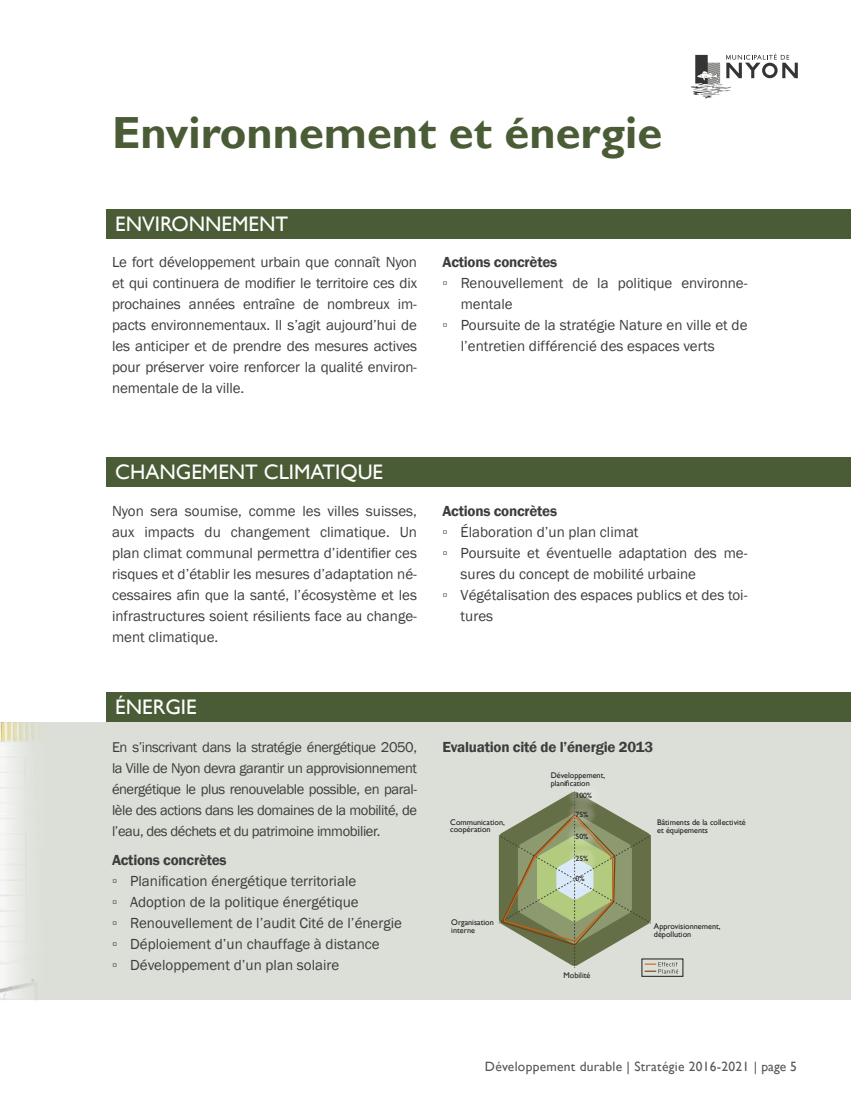
<style>
.page{position:relative;width:851px;height:1106px;background:#fff}
.page>*{position:absolute;margin:0;border:0;box-sizing:border-box;transform-origin:0 0}
.t1{font:700 45px "Gill Sans";color:#4a5c35}
.t2{font:21px "Gill Sans";color:#fff}
.t3{font:15px/21px "Franklin Gothic";color:#3d3d3c;text-align:justify}
.t4{font:600 15px "Franklin Gothic";letter-spacing:-.015em;color:#3d3d3c}
.t5{font:14.55px/21px "Franklin Gothic";letter-spacing:-.03em;color:#3d3d3c;text-align:justify}
.t6{font:13.5px "Gill Sans";letter-spacing:.02em;color:#575756}
.t7{font:8.1px/7.5px "Gill Sans";color:#1d1d1b}
.t8{font:7.65px "Gill Sans";color:#1d1d1b}
</style>
<div class="page">
<svg style="left:691px;top:54px;width:106px;height:44px"></svg>
<div style="left:0;top:722px;width:850px;height:277px;background:#dbdfd7"></div>
<img style="left:0;top:722px;width:54px;height:278px">
<div style="left:107px;top:209px;width:743px;height:30px;background:#4a5c35"></div>
<div style="left:107px;top:692px;width:743px;height:30px;background:#4a5c35"></div>
<div style="left:107px;top:457px;width:743px;height:30px;background:#4a5c35"></div>
<svg style="left:499px;top:796px;width:179px;height:177px"></svg>
<img style="left:565px;top:795px;width:37px;height:14px">
<img style="left:567px;top:791px;width:34px;height:11px">
<img style="left:565px;top:799px;width:33px;height:23px">
<img style="left:567px;top:802px;width:34px;height:22px">
<img style="left:565px;top:822px;width:33px;height:22px">
<img style="left:567px;top:824px;width:34px;height:22px">
<img style="left:565px;top:844px;width:33px;height:20px">
<img style="left:567px;top:846px;width:34px;height:20px">
<img style="left:564px;top:864px;width:33px;height:28px">
<img style="left:567px;top:866px;width:34px;height:26px">
<h1 class="t1" style="left:112px;top:106px;width:551px">Environnement et énergie</h1>
<h2 class="t2" style="left:115px;top:212px;width:174px">ENVIRONNEMENT</h2>
<p class="t3" style="left:112px;top:252px;width:306px">Le fort développement urbain que connaît Nyon et qui continuera de modifier le territoire ces dix prochaines années entraîne de nombreux im&shy;pacts environnementaux. Il s’agit aujourd’hui de les anticiper et de prendre des mesures actives pour préserver voire renforcer la qualité environ&shy;nementale de la ville.</p>
<p class="t4" style="left:442px;top:253px;width:116px">Actions concrètes</p>
<p class="t3" style="left:442px;top:273px;width:306px">▫ Renouvellement de la politique environne-</p>
<p class="t3" style="left:460px;top:294px;width:53px">mentale</p>
<p class="t3" style="left:442px;top:315px;width:306px">▫ Poursuite de la stratégie Nature en ville et de</p>
<p class="t3" style="left:460px;top:336px;width:255px">l’entretien différencié des espaces verts</p>
<h2 class="t2" style="left:115px;top:460px;width:269px">CHANGEMENT CLIMATIQUE</h2>
<p class="t3" style="left:112px;top:501px;width:306px">Nyon sera soumise, comme les villes suisses, aux impacts du changement climatique. Un plan climat communal permettra d’identifier ces risques et d’établir les mesures d’adaptation né&shy;cessaires afin que la santé, l’écosystème et les infrastructures soient résilients face au change&shy;ment climatique.</p>
<p class="t4" style="left:442px;top:502px;width:116px">Actions concrètes</p>
<p class="t3" style="left:442px;top:522px;width:197px">▫ Élaboration d’un plan climat</p>
<p class="t3" style="left:442px;top:543px;width:306px">▫ Poursuite et éventuelle adaptation des me-</p>
<p class="t3" style="left:460px;top:564px;width:237px">sures du concept de mobilité urbaine</p>
<p class="t3" style="left:442px;top:585px;width:306px">▫ Végétalisation des espaces publics et des toi-</p>
<p class="t3" style="left:460px;top:606px;width:34px">tures</p>
<h2 class="t2" style="left:115px;top:695px;width:83px">ÉNERGIE</h2>
<p class="t5" style="left:112px;top:736px;width:306px">En s’inscrivant dans la stratégie énergétique 2050, la Ville de Nyon devra garantir un approvisionnement énergétique le plus renouvelable possible, en paral&shy;lèle des actions dans les domaines de la mobilité, de l’eau, des déchets et du patrimoine immobilier.</p>
<p class="t4" style="left:112px;top:851px;width:116px">Actions concrètes</p>
<p class="t3" style="left:112px;top:871px;width:291px;text-align:left">▫ Planification énergétique territoriale<br>▫ Adoption de la politique énergétique<br>▫ Renouvellement de l’audit Cité de l’énergie ▫ Déploiement d’un chauffage à distance<br>▫ Développement d’un plan solaire</p>
<p class="t4" style="left:442px;top:738px;width:212px">Evaluation cité de l’énergie 2013</p>
<p class="t7" style="left:450px;top:818px;width:56px">Communication, coopération</p>
<p class="t7" style="left:451px;top:918px;width:44px">Organisation interne</p>
<p class="t7" style="left:550px;top:772px;width:56px">Développement, planification</p>
<p class="t8" style="left:575px;top:790px;width:18px">100%</p>
<p class="t8" style="left:575px;top:809px;width:14px">75%</p>
<p class="t8" style="left:575px;top:832px;width:14px">50%</p>
<p class="t8" style="left:575px;top:854px;width:14px">25%</p>
<p class="t8" style="left:575px;top:874px;width:10px">0%</p>
<p class="t7" style="left:563px;top:971px;width:28px">Mobilité</p>
<p class="t7" style="left:657px;top:819px;width:90px">Bâtiments de la collectivité et équipements</p>
<p class="t7" style="left:653px;top:923px;width:68px">Approvisionnement, dépollution</p>
<p class="t6" style="left:485px;top:1058px;width:313px">Développement durable | Stratégie 2016-2021 | page 5</p>
</div>
